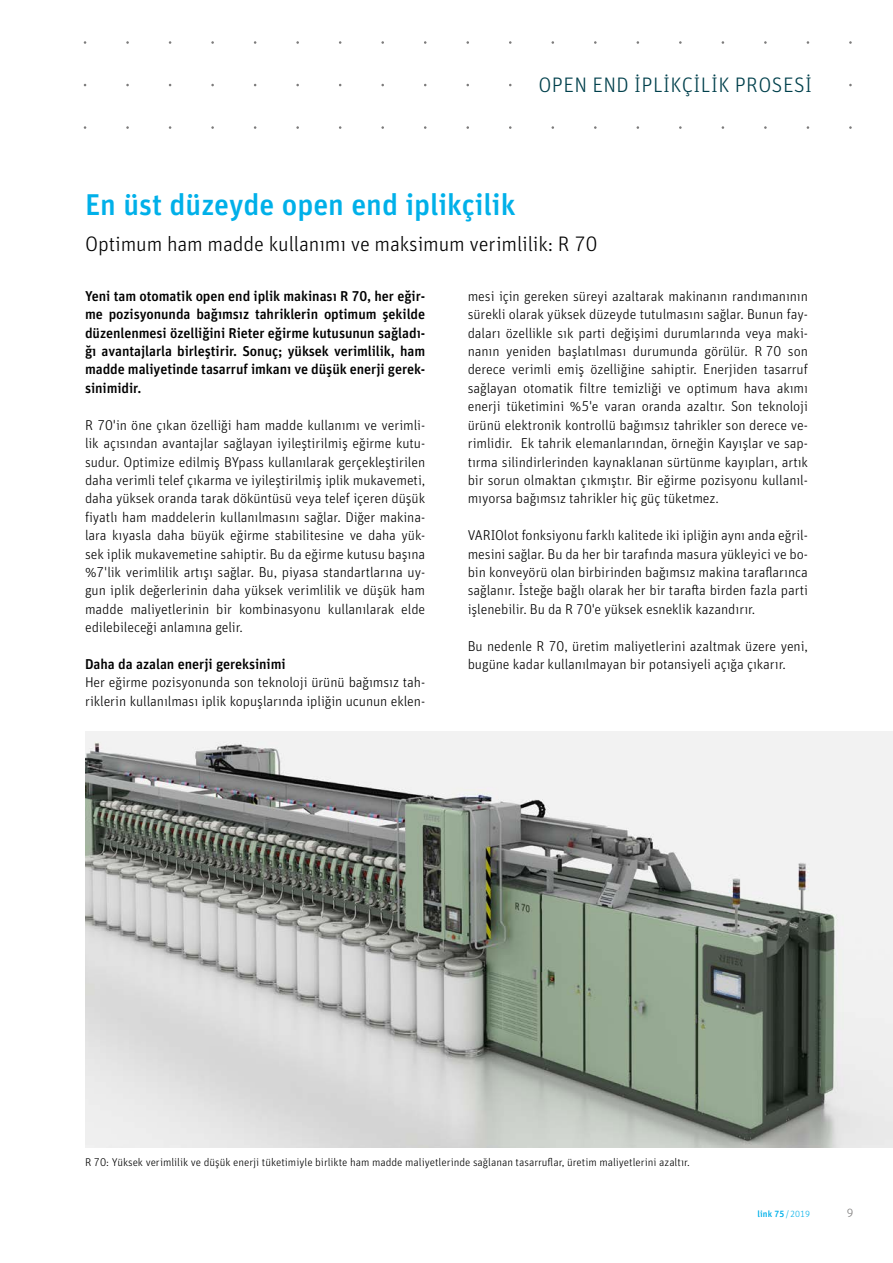
<style>
.page{position:relative;width:893px;height:1263px;background:#fff}
.page>*{position:absolute;margin:0;border:0;box-sizing:border-box;transform-origin:0 0}
.t1{font:500 30px "Unit Pro";color:#00b0e9}
.t2{font:300 21px "Unit Pro";letter-spacing:-.005em;color:#000}
.t3{font:300 21px "Unit Pro";letter-spacing:.02em;color:#00404c}
.t4{font:300 14.25px/18.5px "Unit Pro";letter-spacing:-.005em;color:#000;text-align:justify}
.t5{font:500 14.25px/18.5px "Unit Pro";letter-spacing:-.005em;color:#000;text-align:justify}
.t6{font:300 12px "Unit Pro";color:#7c7b7b}
.t7{font:300 11.25px "Unit Pro";color:#000}
.t8{font:500 9px "Unit Pro";letter-spacing:.01em;color:#00b0e9}
.s1{font-weight:300}
</style>
<div class="page">
<img style="left:85px;top:732px;width:808px;height:416px">
<h2 class="t3" style="left:538px;top:70px;width:275px">OPEN END İPLİKÇİLİK PROSESİ</h2>
<h1 class="t1" style="left:85px;top:182px;width:432px">En üst düzeyde open end iplikçilik</h1>
<h2 class="t2" style="left:85px;top:229px;width:514px">Optimum ham madde kullanımı ve maksimum verimlilik: R 70</h2>
<p class="t4" style="left:468px;top:286px;width:342px">mesi için gereken süreyi azaltarak makinanın randımanının sürekli olarak yüksek düzeyde tutulmasını sağlar. Bunun fay&shy;daları özellikle sık parti değişimi durumlarında veya maki&shy;nanın yeniden başlatılması durumunda görülür. R 70 son derece verimli emiş özelliğine sahiptir. Enerjiden tasarruf sağlayan otomatik filtre temizliği ve optimum hava akımı enerji tüketimini %5'e varan oranda azaltır. Son teknoloji ürünü elektronik kontrollü bağımsız tahrikler son derece ve&shy;rimlidir. Ek tahrik elemanlarından, örneğin Kayışlar ve sap&shy;tırma silindirlerinden kaynaklanan sürtünme kayıpları, artık bir sorun olmaktan çıkmıştır. Bir eğirme pozisyonu kullanıl&shy;mıyorsa bağımsız tahrikler hiç güç tüketmez.</p>
<p class="t4" style="left:468px;top:525px;width:342px">VARIOlot fonksiyonu farklı kalitede iki ipliğin aynı anda eğril&shy;mesini sağlar. Bu da her bir tarafında masura yükleyici ve bo&shy;bin konveyörü olan birbirinden bağımsız makina taraflarınca sağlanır. İsteğe bağlı olarak her bir tarafta birden fazla parti işlenebilir. Bu da R 70'e yüksek esneklik kazandırır.</p>
<p class="t4" style="left:468px;top:636px;width:342px">Bu nedenle R 70, üretim maliyetlerini azaltmak üzere yeni, bugüne kadar kullanılmayan bir potansiyeli açığa çıkarır.</p>
<p class="t5" style="left:85px;top:286px;width:342px">Yeni tam otomatik open end iplik makinası R 70, her eğir&shy;me pozisyonunda bağımsız tahriklerin optimum şekilde düzenlenmesi özelliğini Rieter eğirme kutusunun sağladı&shy;ğı avantajlarla birleştirir. Sonuç; yüksek verimlilik, ham madde maliyetinde tasarruf imkanı ve düşük enerji gerek&shy;sinimidir.</p>
<p class="t4" style="left:85px;top:415px;width:342px">R 70'in öne çıkan özelliği ham madde kullanımı ve verimli&shy;lik açısından avantajlar sağlayan iyileştirilmiş eğirme kutu&shy;sudur. Optimize edilmiş BYpass kullanılarak gerçekleştirilen daha verimli telef çıkarma ve iyileştirilmiş iplik mukavemeti, daha yüksek oranda tarak döküntüsü veya telef içeren düşük fiyatlı ham maddelerin kullanılmasını sağlar. Diğer makina&shy;lara kıyasla daha büyük eğirme stabilitesine ve daha yük&shy;sek iplik mukavemetine sahiptir. Bu da eğirme kutusu başına %7'lik verimlilik artışı sağlar. Bu, piyasa standartlarına uy&shy;gun iplik değerlerinin daha yüksek verimlilik ve düşük ham madde maliyetlerinin bir kombinasyonu kullanılarak elde edilebileceği anlamına gelir.</p>
<p class="t5" style="left:85px;top:654px;width:202px">Daha da azalan enerji gereksinimi</p>
<p class="t4" style="left:85px;top:673px;width:342px">Her eğirme pozisyonunda son teknoloji ürünü bağımsız tah&shy;riklerin kullanılması iplik kopuşlarında ipliğin ucunun eklen-</p>
<p class="t7" style="left:85px;top:1154px;width:606px">R 70: Yüksek verimlilik ve düşük enerji tüketimiyle birlikte ham madde maliyetlerinde sağlanan tasarruflar, üretim maliyetlerini azaltır.</p>
<p class="t8" style="left:758px;top:1207px;width:54px">link 75 <span class="s1">/2019</span></p>
<p class="t6" style="left:847px;top:1205px;width:8px">9</p>
</div>
